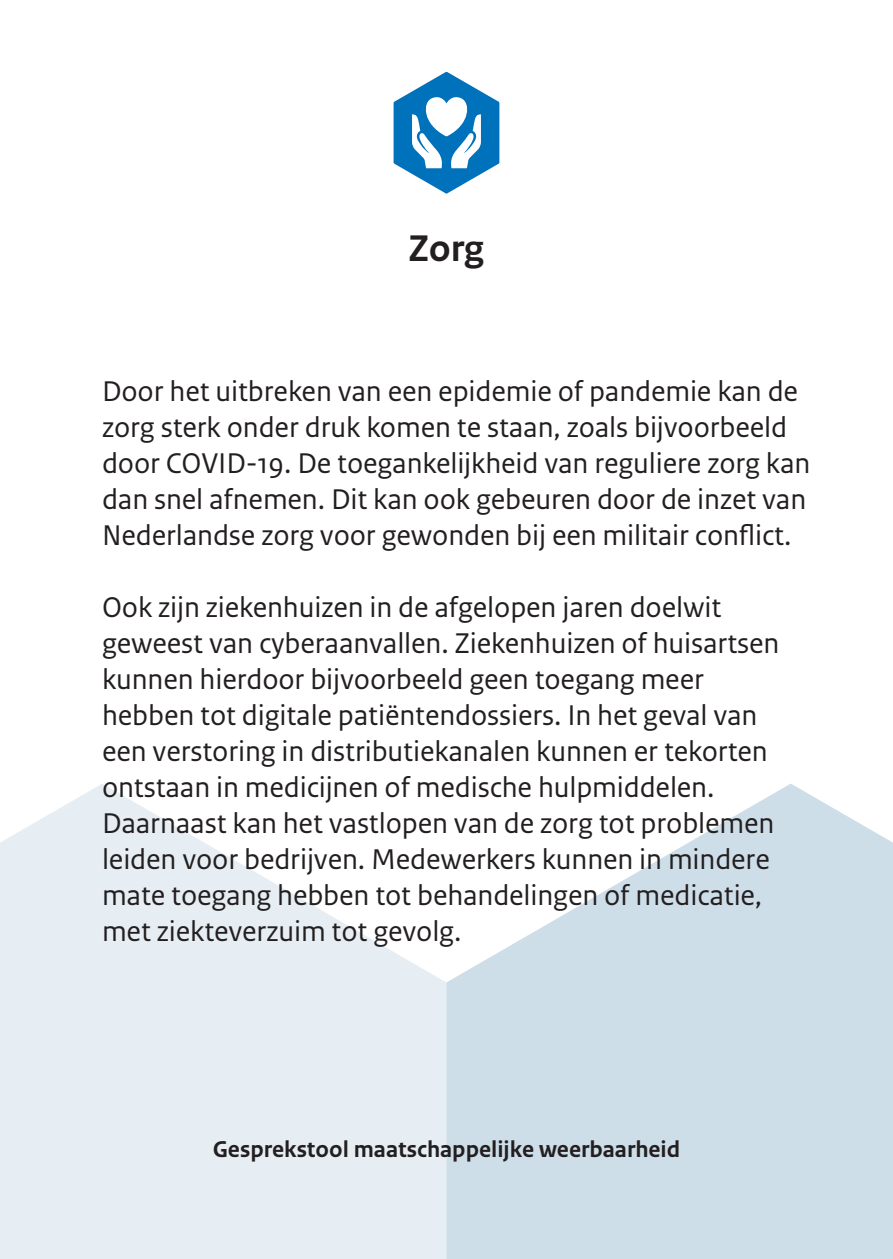
<style>
.page{position:relative;width:893px;height:1259px;background:#fff}
.page>*{position:absolute;margin:0;border:0;box-sizing:border-box;transform-origin:0 0}
.t1{font:700 39px "Rijksoverheid Sans Text";color:#231f20}
.tool_-_V___platte_tekst{font:30px/36px "Rijksoverheid Sans Text";letter-spacing:-.005em;color:#231f20}
.t2{font:700 24px "Rijksoverheid Sans Text";color:#231f20}
</style>
<div class="page">
<svg style="left:446px;top:783px;width:447px;height:476px;fill:#cddee9"></svg>
<svg style="left:0;top:784px;width:446px;height:475px;fill:#e6eef4"></svg>
<svg style="left:0;top:784px;width:102px;height:198px;background:#e9f0f5"></svg>
<svg style="left:791px;top:783px;width:102px;height:199px;fill:#cddee9"></svg>
<svg style="left:393px;top:72px;width:107px;height:122px"></svg>
<h1 class="t1" style="left:409px;top:226px;width:77px">Zorg</h1>
<p class="tool_-_V___platte_tekst" style="left:102px;top:374px;width:710px">Door het uitbreken van een epidemie of pandemie kan de zorg sterk onder druk komen te staan, zoals bijvoorbeeld door COVID-19. De toegankelijkheid van reguliere zorg kan dan snel afnemen. Dit kan ook gebeuren door de inzet van Nederlandse zorg voor gewonden bij een militair conflict.</p>
<p class="tool_-_V___platte_tekst" style="left:102px;top:590px;width:679px">Ook zijn ziekenhuizen in de afgelopen jaren doelwit geweest van cyberaanvallen. Ziekenhuizen of huisartsen kunnen hierdoor bijvoorbeeld geen toegang meer hebben tot digitale patiëntendossiers. In het geval van een verstoring in distributiekanalen kunnen er tekorten ontstaan in medicijnen of medische hulpmiddelen.<br>Daarnaast kan het vastlopen van de zorg tot problemen leiden voor bedrijven. Medewerkers kunnen in mindere mate toegang hebben tot behandelingen of medicatie, met ziekteverzuim tot gevolg.</p>
<p class="t2" style="left:213px;top:1135px;width:469px">Gesprekstool maatschappelijke weerbaarheid</p>
</div>
